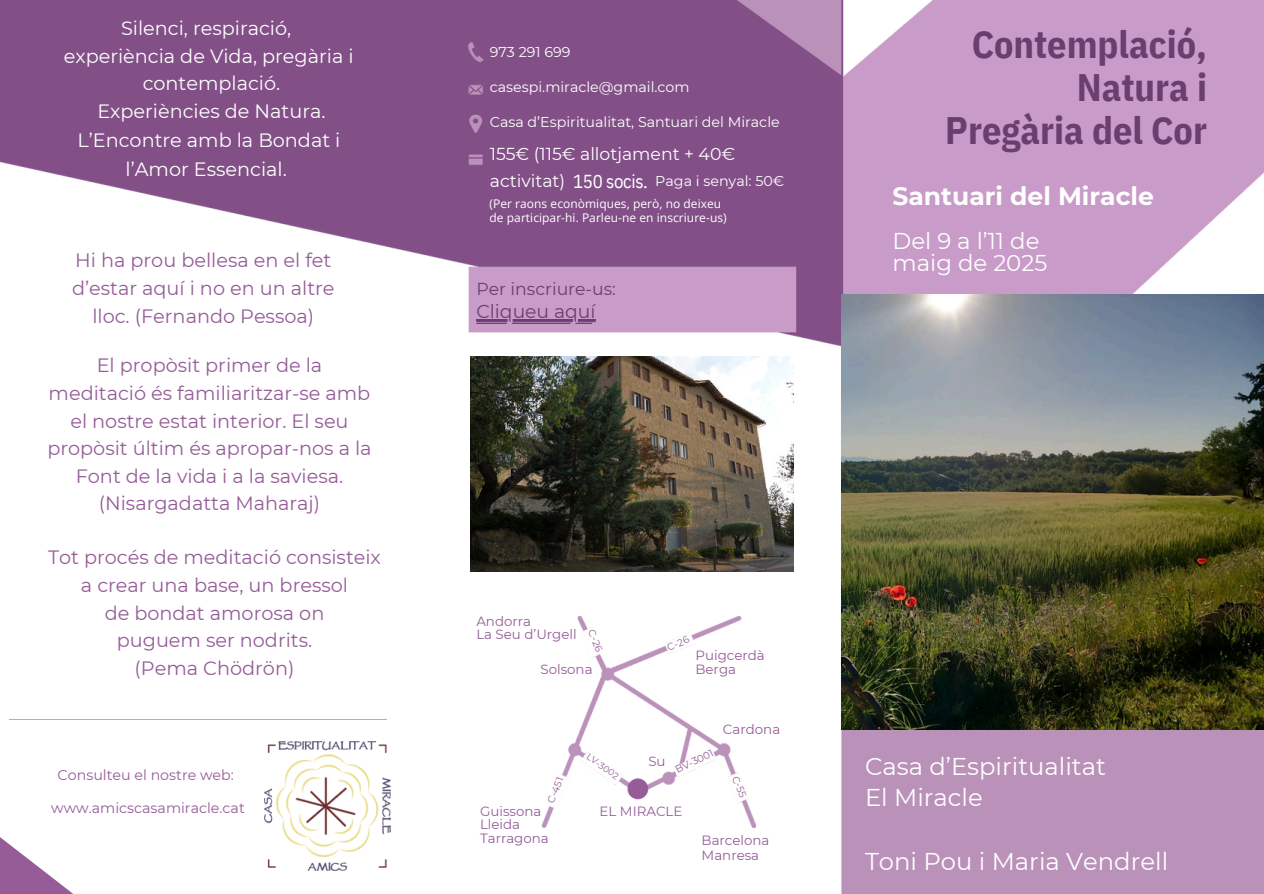
<style>
.page{position:relative;width:1264px;height:894px;background:#fff}
.page>*{position:absolute;margin:0;border:0;box-sizing:border-box;transform-origin:0 0}
.t1{font:700 38.25px/42.8px "IBM Plex Sans Cond";color:#6a3e6f;text-align:right}
.t2{font:700 25.05px "Montserrat";color:#fff}
.t3{font:24.3px/30.5px "Montserrat";color:#fff}
.t4{font:22.8px/22.5px "Montserrat";color:#fff}
.t5{font:19.2px/27.8px "Montserrat";color:#955c98;text-align:center}
.t6{font:19.2px/28.2px "Montserrat";color:#fff;text-align:center}
.t7{font:18.75px "Montserrat";color:#6a3e6f}
.t8{font:17.25px "Montserrat";color:#fff}
.t9{font:17.25px "Montserrat";color:#6a3e6f}
.t10{font:14.25px "Montserrat";color:#fff}
.t11{font:14.25px "Montserrat";color:#955c98}
.t12{font:13.35px/13.5px "Montserrat";color:#955c98}
.t13{font:12px/14.7px "Open Sans";letter-spacing:.005em;color:#fff}
.t14{font:10.05px "Montserrat";color:#955c98}
.t15{font:9px "Montserrat";color:#955c98}
.s1{font-family:"IBM Plex Sans Cond";font-size:18.75px}
</style>
<div class="page">
<img style="left:0;top:0;width:1263px;height:893px">
<img style="left:534px;top:608px;width:229px;height:226px">
<img style="left:841px;top:294px;width:422px;height:435px">
<img style="left:470px;top:356px;width:323px;height:215px">
<img style="left:265px;top:741px;width:126px;height:128px">
<svg style="left:476px;top:321px;width:119px;height:3px"></svg>
<hr style="left:476px;top:319px;width:119px;height:1px;background:#6a3e6f">
<p class="t6" style="left:121px;top:14px;width:172px">Silenci, respiració,</p>
<p class="t6" style="left:64px;top:42px;width:291px">experiència de Vida, pregària i</p>
<p class="t6" style="left:77px;top:69px;width:264px">contemplació.<br>Experiències de Natura.<br>L’Encontre amb la Bondat i</p>
<p class="t6" style="left:126px;top:155px;width:163px">l’Amor Essencial.</p>
<p class="t5" style="left:72px;top:246px;width:264px;line-height:28.2px">Hi ha prou bellesa en el fet d’estar aquí i no en un altre lloc. (Fernando Pessoa)</p>
<p class="t5" style="left:47px;top:351px;width:326px">El propòsit primer de la meditació és familiaritzar-se amb el nostre estat interior. El seu propòsit últim és apropar-nos a la<br>Font de la vida i a la saviesa. (Nisargadatta Maharaj)</p>
<h1 class="t5" style="left:48px;top:542px;width:334px">Tot procés de meditació consisteix a crear una base, un bressol<br>de bondat amorosa on<br>puguem ser nodrits.<br>(Pema Chödrön)</h1>
<h4 class="t11" style="left:58px;top:766px;width:178px">Consulteu el nostre web:</h4>
<h4 class="t11" style="left:51px;top:798px;width:195px">www.amicscasamiracle.cat</h4>
<p class="t10" style="left:490px;top:43px;width:82px">973 291 699</p>
<p class="t10" style="left:490px;top:78px;width:201px">casespi.miracle@gmail.com</p>
<p class="t10" style="left:490px;top:113px;width:291px">Casa d’Espiritualitat, Santuari del Miracle</p>
<p class="t8" style="left:490px;top:143px;width:247px">155€ (115€ allotjament + 40€</p>
<p class="t8" style="left:490px;top:170px;width:160px">activitat) <span class="s1">150 socis.</span></p>
<p class="t10" style="left:655px;top:172px;width:130px">Paga i senyal: 50€</p>
<p class="t13" style="left:489px;top:196px;width:239px">(Per raons econòmiques, però, no deixeu de participar-hi. Parleu-ne en inscriure-us)</p>
<h4 class="t9" style="left:476px;top:278px;width:141px">Per inscriure-us:</h4>
<h4 class="t7" style="left:476px;top:300px;width:121px">Cliqueu aquí</h4>
<h4 class="t1" style="left:945px;top:22px;width:263px">Contemplació,<br>Natura i<br>Pregària del Cor</h4>
<h2 class="t2" style="left:892px;top:180px;width:263px">Santuari del Miracle</h2>
<p class="t4" style="left:892px;top:229px;width:156px">Del 9 a l’11 de maig de 2025</p>
<h4 class="t12" style="left:476px;top:614px;width:102px">Andorra<br>La Seu d’Urgell</h4>
<p class="t12" style="left:540px;top:662px;width:54px">Solsona</p>
<p class="t14" style="left:597px;top:627px;width:24px;rotate:68deg">C-26</p>
<p class="t14" style="left:665px;top:641px;width:24px;rotate:-22deg">C-26</p>
<p class="t12" style="left:695px;top:648px;width:71px">Puigcerdà<br>Berga</p>
<p class="t12" style="left:723px;top:721px;width:59px">Cardona</p>
<p class="t14" style="left:544px;top:800px;width:28px;rotate:-68deg">C-451</p>
<p class="t12" style="left:480px;top:803px;width:70px">Guissona<br>Lleida<br>Tarragona</p>
<p class="t15" style="left:590px;top:751px;width:39px;rotate:35deg">LV-3002</p>
<h6 class="t14" style="left:673px;top:764px;width:42px;rotate:-26deg">BV-3001</h6>
<h5 class="t12" style="left:648px;top:754px;width:19px">Su</h5>
<p class="t12" style="left:599px;top:804px;width:84px">EL MIRACLE</p>
<p class="t14" style="left:741px;top:773px;width:24px;rotate:68deg">C-55</p>
<p class="t12" style="left:701px;top:833px;width:69px">Barcelona</p>
<p class="t12" style="left:701px;top:847px;width:59px">Manresa</p>
<h4 class="t3" style="left:865px;top:751px;width:242px">Casa d’Espiritualitat<br>El Miracle</h4>
<h4 class="t3" style="left:865px;top:845px;width:305px">Toni Pou i Maria Vendrell</h4>
</div>
